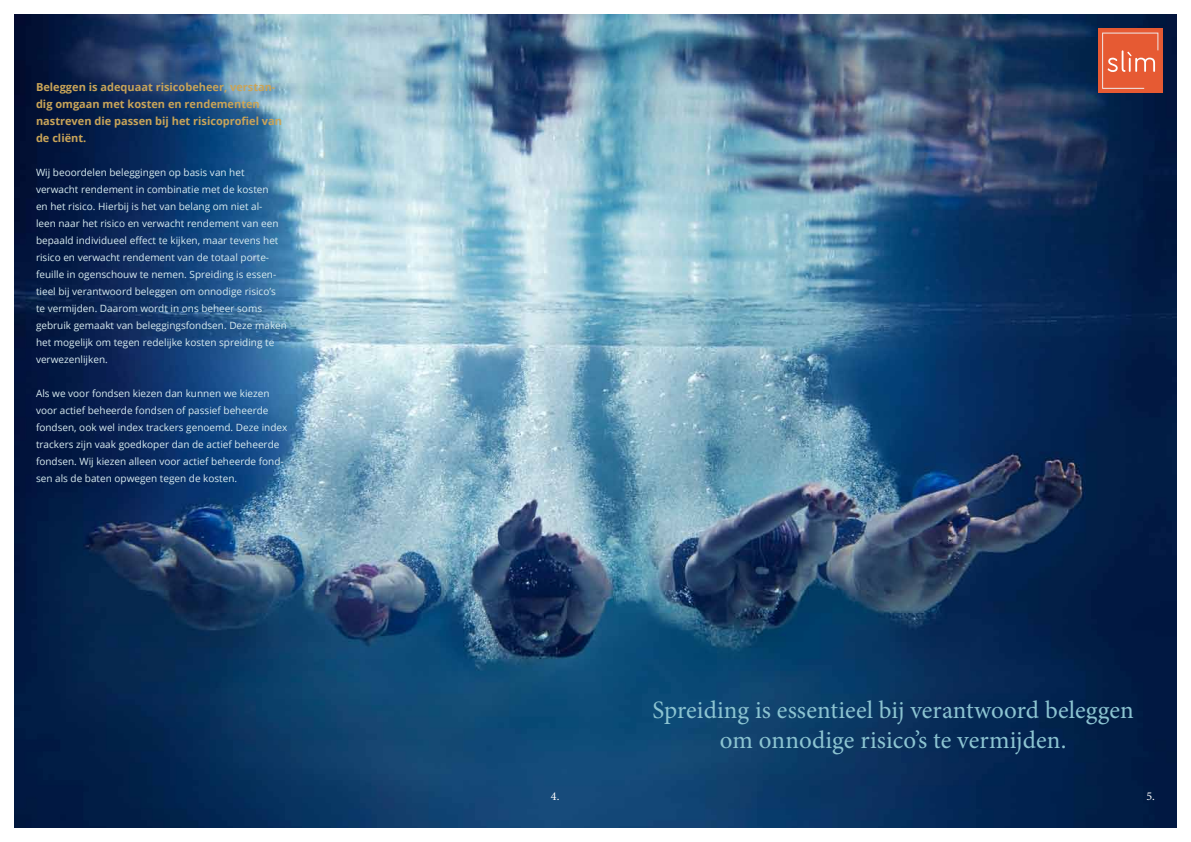
<style>
.page{position:relative;width:1191px;height:842px;background:#fff}
.page>*{position:absolute;margin:0;border:0;box-sizing:border-box;transform-origin:0 0}
.t1{font:25px/30px "Minion Pro";letter-spacing:.005em;color:#8cc4d1;text-align:center}
.t2{font:12px "Minion Pro";color:#fff}
.t3{font:700 11px/17px "Open Sans";color:#c9a458}
.t4{font:10px/17px "Open Sans";color:#d9ecf0}
</style>
<div class="page">
<img style="left:14px;top:14px;width:1162px;height:814px">
<div style="left:1097px;top:28px;width:65px;height:65px;background:#e65a33"></div>
<svg style="left:1102px;top:33px;width:56px;height:56px"></svg>
<p class="t3" style="left:36px;top:78px;width:248px">Beleggen is adequaat risicobeheer, verstan&shy;dig omgaan met kosten en rendementen nastreven die passen bij het risicoprofiel van de cliënt.</p>
<p class="t4" style="left:36px;top:163px;width:252px">Wij beoordelen beleggingen op basis van het verwacht rendement in combinatie met de kosten<br>en het risico. Hierbij is het van belang om niet al-<br>leen naar het risico en verwacht rendement van een bepaald individueel effect te kijken, maar tevens het risico en verwacht rendement van de totaal porte&shy;feuille in ogenschouw te nemen. Spreiding is essen&shy;tieel bij verantwoord beleggen om onnodige risico’s te vermijden. Daarom wordt in ons beheer soms gebruik gemaakt van beleggingsfondsen. Deze maken het mogelijk om tegen redelijke kosten spreiding te verwezenlijken.</p>
<p class="t4" style="left:36px;top:384px;width:253px">Als we voor fondsen kiezen dan kunnen we kiezen voor actief beheerde fondsen of passief beheerde fondsen, ook wel index trackers genoemd. Deze index trackers zijn vaak goedkoper dan de actief beheerde fondsen. Wij kiezen alleen voor actief beheerde fond&shy;sen als de baten opwegen tegen de kosten.</p>
<p class="t2" style="left:551px;top:788px;width:10px">4.</p>
<h1 class="t1" style="left:652px;top:695px;width:483px">Spreiding is essentieel bij verantwoord beleggen om onnodige risico’s te vermijden.</h1>
<p class="t2" style="left:1146px;top:788px;width:10px">5.</p>
</div>
